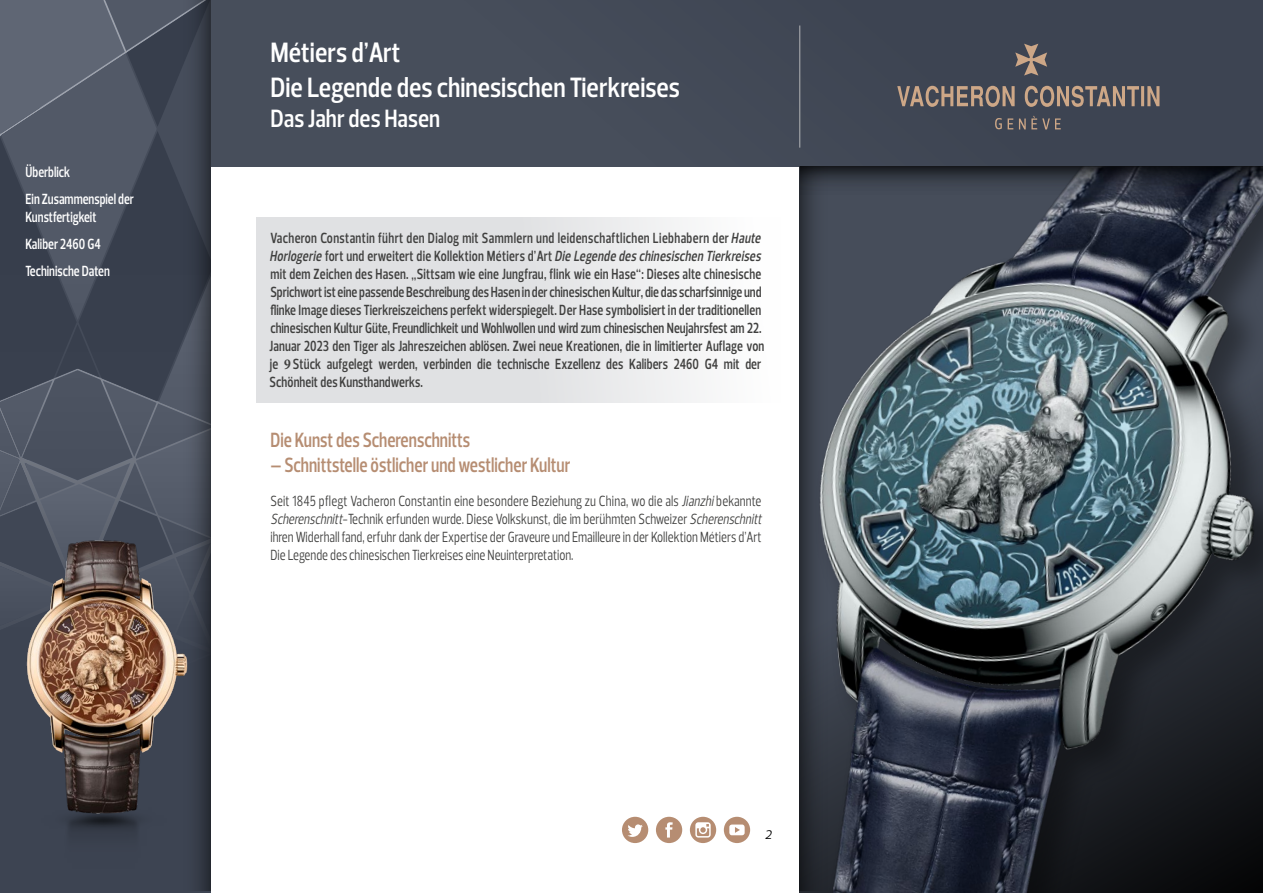
<style>
.page{position:relative;width:1263px;height:893px;background:#fff}
.page>*{position:absolute;margin:0;border:0;box-sizing:border-box;transform-origin:0 0}
.t1{font:600 28.5px/34.2px "Prelo Condensed";color:#fff}
.t2{font:600 25.5px "Prelo Condensed";color:#fff}
.t3{font:600 21px "Prelo Condensed";color:#b68d72;scale:.9 1}
.t4{font:600 15px/18px "Prelo Condensed";letter-spacing:.005em;color:#40403f;scale:.9 1}
.t5{font:15px/18px "Prelo Condensed";color:#40403f;scale:.9 1}
.t6{font:600 15px/27px "Prelo Condensed";color:#fff;scale:.9 1}
.t7{font:italic 12.75px "Prelo";color:#000}
.s1{font-style:italic}
.s2{font-family:"Minion Pro";font-weight:700}
</style>
<div class="page">
<div style="left:210px;top:0;width:1053px;height:166px;background:#474e5b"></div>
<hr style="left:799px;top:26px;width:1px;height:122px;background:#b4b5b7">
<svg style="left:897px;top:44px;width:262px;height:85px"></svg>
<svg style="left:0;top:0;width:163px;height:867px;background:#4b5260"></svg>
<svg style="left:163px;top:0;width:47px;height:891px;background:#404653"></svg>
<svg style="left:622px;top:817px;width:26px;height:26px"></svg>
<svg style="left:656px;top:817px;width:26px;height:26px"></svg>
<svg style="left:724px;top:817px;width:26px;height:26px"></svg>
<svg style="left:690px;top:817px;width:26px;height:26px"></svg>
<img style="left:20px;top:826px;width:165px;height:48px">
<img style="left:0;top:526px;width:208px;height:300px">
<img style="left:799px;top:214px;width:464px;height:679px">
<svg style="left:799px;top:166px;width:48px;height:725px;background:#41464f"></svg>
<svg style="left:800px;top:166px;width:463px;height:48px;background:#373d48"></svg>
<div style="left:256px;top:217px;width:524px;height:185px;background:linear-gradient(to right,#d8d9dc,#f7f7f8)"></div>
<p class="t6" style="left:26px;top:158px;width:122px">Überblick<br>Ein Zusammenspiel der</p>
<p class="t6" style="left:26px;top:203px;width:95px">Kunstfertigkeit<br>Kaliber 2460 G4<br>Techinische Daten</p>
<h1 class="t1" style="left:270px;top:36px;width:411px">Métiers d’Art<br>Die Legende des chinesischen Tierkreises</h1>
<h2 class="t2" style="left:270px;top:103px;width:171px">Das Jahr des Hasen</h2>
<p class="t4" style="left:270px;top:229px;width:551px">Vacheron Constantin führt den Dialog mit Sammlern und leidenschaftlichen Liebhabern der <span class="s1">Haute Horlogerie</span> f o r t u n d e r w e i t e r t d i e K o l l e k t i o n M é t i e r s d ’ A r t <span class="s1">Die Legende deschinesischen Tierkreises </span>mit dem Zeichen des Hasen. „Sittsam wie eine Jungfrau, flink wie ein Hase“: Dieses alte chinesische Sprichwort ist eine passende Beschreibung des Hasen in der chinesischen Kultur, die das scharfsinnige und flinke Image dieses Tierkreiszeichens perfekt widerspiegelt. Der Hase symbolisiert in der traditionellen chinesischen Kultur Güte, Freundlichkeit und Wohlwollen und wird zum chinesischen Neujahrsfest am 22.<br>Januar 2023 den Tiger als Jahreszeichen ablösen. Zwei neue Kreationen, die in limitierter Auflage von je <span class="s2">9</span> Stück aufgelegt werden, verbinden die technische Exzellenz des Kalibers 2460 G4 mit der Schönheit des Kunsthandwerks.</p>
<p class="t3" style="left:270px;top:427px;width:224px">Die Kunst des Scherenschnitts</p>
<p class="t3" style="left:270px;top:452px;width:335px">– Schnittstelle östlicher und westlicher Kultur</p>
<p class="t5" style="left:270px;top:492px;width:551px">Seit 1845 pflegt Vacheron Constantin eine besondere Beziehung zu China, wo die als <span class="s1">Jianzhi</span>bekannte <span class="s1">Scherenschnitt</span>-Technik erfunden wurde. Diese Volkskunst, die im berühmten Schweizer <span class="s1">Scherenschnitt </span>ihren Widerhall fand, erfuhr dank der Expertise der Graveure und Emailleure in der Kollektion Métiers d’Art Die Legende des chinesischen Tierkreises eine Neuinterpretation.</p>
<p class="t7" style="left:765px;top:826px;width:9px">2</p>
</div>
